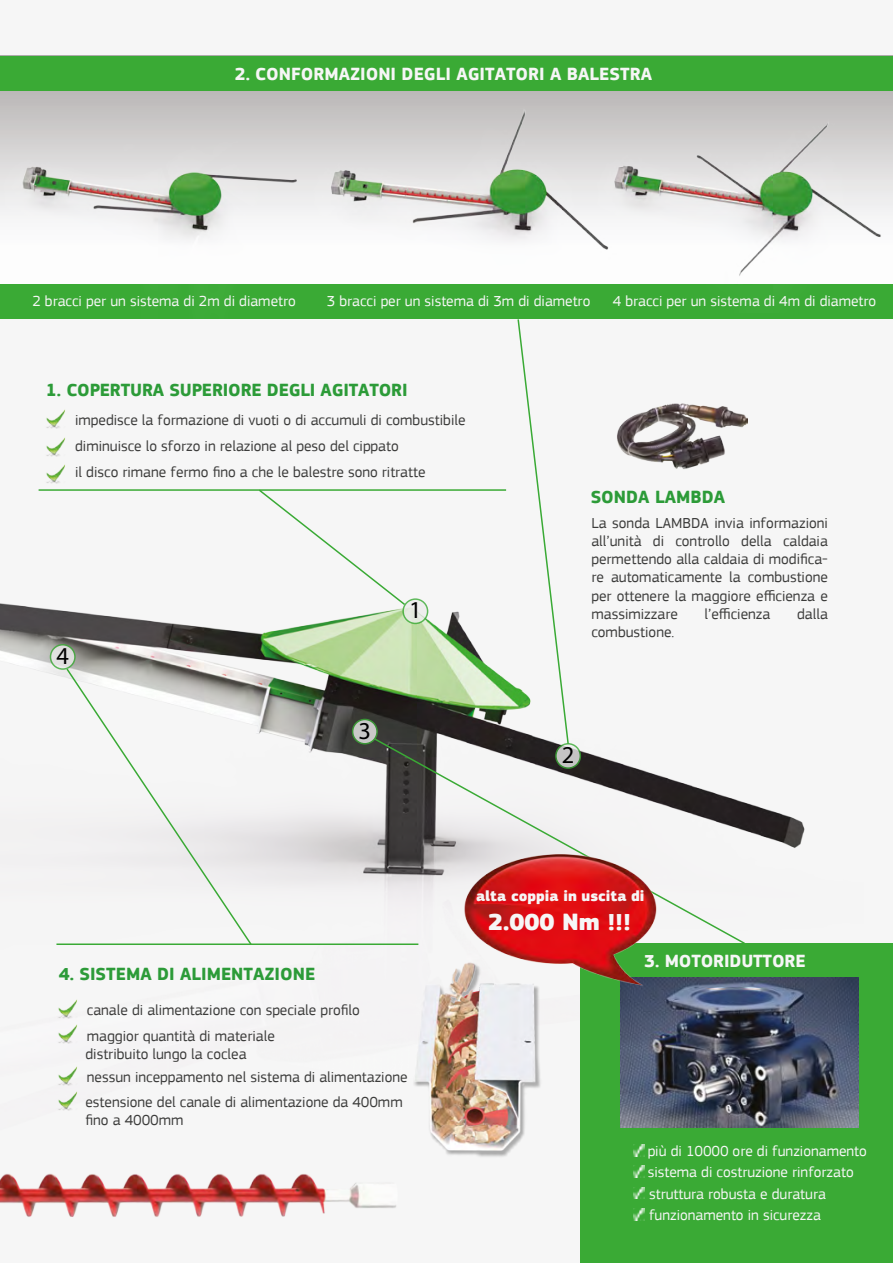
<style>
.page{position:relative;width:893px;height:1263px;background:#f6f6f6}
.page>*{position:absolute;margin:0;border:0;box-sizing:border-box;transform-origin:0 0}
.t1{font:900 24.3px "PF Square Sans Pro";color:#f6f6f6}
.t2{font:24.3px "Myriad Pro";color:#000}
.t3{font:700 18.3px "PF Square Sans Pro";letter-spacing:-.005em;color:#2c9b38}
.t4{font:700 18.3px "PF Square Sans Pro";color:#f6f6f6}
.t5{font:15.15px/18.3px "PF Square Sans Pro";color:#3c3c3b}
.t6{font:15.15px/21.3px "PF Square Sans Pro";color:#f6f6f6}
.t7{font:900 15.15px "PF Square Sans Pro";color:#f6f6f6}
</style>
<div class="page">
<img style="left:0;top:417px;width:805px;height:846px">
<img style="left:0;top:1031px;width:511px;height:232px">
<div style="left:0;top:56px;width:893px;height:35px;background:#3aaa35"></div>
<img style="left:331px;top:100px;width:230px;height:136px">
<div style="left:0;top:284px;width:893px;height:35px;background:#3aaa35"></div>
<div style="left:581px;top:943px;width:312px;height:320px;background:#3aaa35"></div>
<img style="left:561px;top:91px;width:332px;height:185px">
<img style="left:0;top:91px;width:331px;height:144px">
<img style="left:44px;top:409px;width:21px;height:19px">
<img style="left:44px;top:436px;width:21px;height:21px">
<img style="left:44px;top:462px;width:21px;height:21px">
<img style="left:56px;top:997px;width:22px;height:21px">
<img style="left:56px;top:1023px;width:22px;height:21px">
<img style="left:56px;top:1065px;width:22px;height:21px">
<img style="left:56px;top:1089px;width:22px;height:21px">
<svg style="left:257px;top:488px;width:150px;height:118px"></svg>
<svg style="left:372px;top:737px;width:375px;height:208px"></svg>
<svg style="left:65px;top:667px;width:188px;height:279px"></svg>
<hr style="left:39px;top:489px;width:467px;height:2px;background:#3aaa35">
<hr style="left:56px;top:943px;width:362px;height:2px;background:#3aaa35">
<svg style="left:516px;top:319px;width:54px;height:426px"></svg>
<svg style="left:633px;top:1144px;width:11px;height:12px"></svg>
<svg style="left:633px;top:1166px;width:11px;height:11px"></svg>
<svg style="left:633px;top:1187px;width:11px;height:12px"></svg>
<svg style="left:633px;top:1208px;width:11px;height:12px"></svg>
<img style="left:621px;top:977px;width:237px;height:150px">
<img style="left:448px;top:839px;width:230px;height:154px">
<img style="left:616px;top:403px;width:131px;height:98px">
<img style="left:399px;top:947px;width:171px;height:219px">
<svg style="left:50px;top:645px;width:25px;height:24px"></svg>
<div style="left:50px;top:644px;width:26px;height:26px;border:2px solid #3aaa35;border-radius:50%"></div>
<svg style="left:403px;top:599px;width:25px;height:24px"></svg>
<div style="left:402px;top:598px;width:26px;height:26px;border:2px solid #3aaa35;border-radius:50%"></div>
<div style="left:353px;top:719px;width:24px;height:25px;background:#c9c9c8;border-radius:50%"></div>
<div style="left:352px;top:719px;width:26px;height:25px;border:2px solid #3aaa35;border-radius:50%"></div>
<svg style="left:556px;top:744px;width:24px;height:24px"></svg>
<div style="left:555px;top:743px;width:26px;height:26px;border:2px solid #3aaa35;border-radius:50%"></div>
<p class="t4" style="left:235px;top:63px;width:419px">2. CONFORMAZIONI DEGLI AGITATORI A BALESTRA</p>
<p class="t6" style="left:32px;top:290px;width:265px">2 bracci per un sistema di 2m di diametro</p>
<p class="t6" style="left:327px;top:290px;width:265px">3 bracci per un sistema di 3m di diametro</p>
<p class="t6" style="left:613px;top:290px;width:265px">4 bracci per un sistema di 4m di diametro</p>
<p class="t3" style="left:46px;top:379px;width:363px">1. COPERTURA SUPERIORE DEGLI AGITATORI</p>
<p class="t5" style="left:75px;top:407px;width:392px;line-height:25.8px">impedisce la formazione di vuoti o di accumuli di combustibile diminuisce lo sforzo in relazione al peso del cippato<br>il disco rimane fermo fino a che le balestre sono ritratte</p>
<h1 class="t2" style="left:56px;top:641px;width:14px">4</h1>
<h1 class="t2" style="left:359px;top:716px;width:14px">3</h1>
<h1 class="t2" style="left:409px;top:595px;width:14px">1</h1>
<p class="t3" style="left:591px;top:486px;width:136px">SONDA LAMBDA</p>
<p class="t5" style="left:591px;top:514px;width:238px;text-align:justify">La sonda LAMBDA invia informazioni all’unità di controllo della caldaia permettendo alla caldaia di modifica&shy;re automaticamente la combustione per ottenere la maggiore efficienza e massimizzare</p>
<p class="t5" style="left:705px;top:605px;width:67px">l’efficienza</p>
<p class="t5" style="left:797px;top:605px;width:32px">dalla</p>
<p class="t5" style="left:591px;top:623px;width:84px">combustione.</p>
<h1 class="t2" style="left:562px;top:740px;width:14px">2</h1>
<p class="t3" style="left:59px;top:963px;width:258px">4. SISTEMA DI ALIMENTAZIONE</p>
<p class="t5" style="left:87px;top:997px;width:274px;line-height:25.8px">canale di alimentazione con speciale profilo maggior quantità di materiale</p>
<p class="t5" style="left:86px;top:1043px;width:324px;line-height:22.8px">distribuito lungo la coclea<br>nessun inceppamento nel sistema di alimentazione</p>
<p class="t5" style="left:86px;top:1092px;width:319px">estensione del canale di alimentazione da 400mm fino a 4000mm</p>
<p class="t7" style="left:476px;top:886px;width:170px">alta coppia in uscita di</p>
<h1 class="t1" style="left:488px;top:907px;width:144px">2.000 Nm !!!</h1>
<p class="t4" style="left:644px;top:950px;width:163px">3. MOTORIDUTTORE</p>
<p class="t6" style="left:648px;top:1140px;width:221px">più di 10000 ore di funzionamento sistema di costruzione rinforzato struttura robusta e duratura funzionamento in sicurezza</p>
</div>
